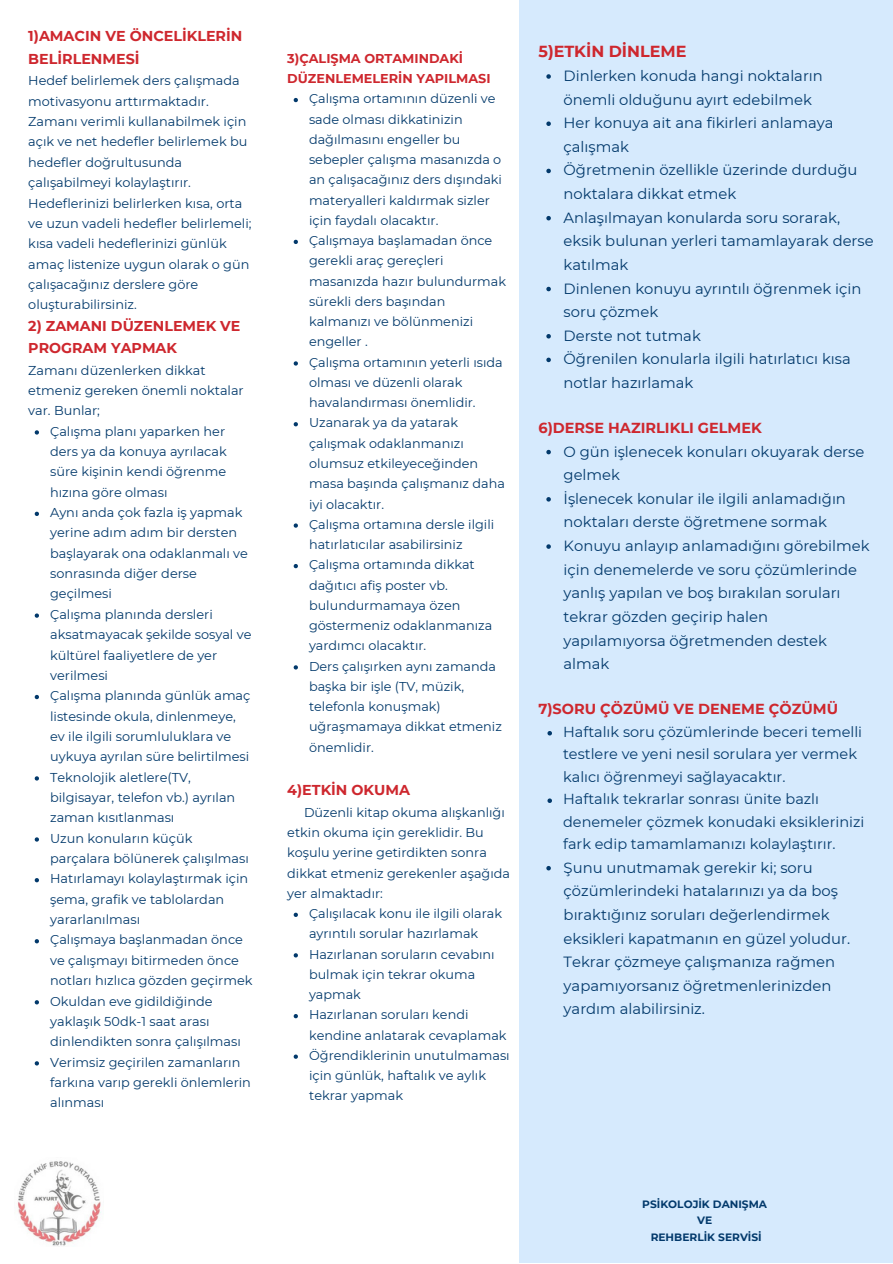
<style>
.page{position:relative;width:893px;height:1264px;background:#fff}
.page>*{position:absolute;margin:0;border:0;box-sizing:border-box;transform-origin:0 0}
.t1{font:700 15.9px "Montserrat";color:#ce272e}
.t2{font:14.85px/23.5px "Montserrat";color:#02396b}
.t3{font:14.7px/23.5px "Montserrat";color:#02396b}
.t4{font:14.55px/22.5px "Montserrat";color:#02396b}
.t5{font:700 14.55px "Montserrat";color:#ce272e}
.t6{font:700 14.25px/22.5px "Montserrat";color:#ce272e}
.t7{font:12.9px/20.4px "Montserrat";color:#02396b}
.t8{font:12.75px/20.2px "Montserrat";color:#02396b}
.t9{font:700 12.75px/20.2px "Montserrat";color:#ce272e}
.t10{font:700 10.65px "Montserrat";color:#02396b}
</style>
<div class="page">
<div style="left:519px;top:0;width:373px;height:1262px;background:#d6eafd"></div>
<img style="left:17px;top:1161px;width:84px;height:85px">
<svg style="left:35px;top:430px;width:4px;height:4px"></svg>
<svg style="left:35px;top:511px;width:4px;height:5px"></svg>
<svg style="left:35px;top:613px;width:4px;height:4px"></svg>
<svg style="left:35px;top:695px;width:4px;height:4px"></svg>
<svg style="left:35px;top:776px;width:4px;height:4px"></svg>
<svg style="left:35px;top:837px;width:4px;height:4px"></svg>
<svg style="left:35px;top:878px;width:4px;height:4px"></svg>
<svg style="left:35px;top:939px;width:4px;height:4px"></svg>
<svg style="left:35px;top:1000px;width:4px;height:4px"></svg>
<svg style="left:35px;top:1061px;width:4px;height:4px"></svg>
<svg style="left:293px;top:98px;width:5px;height:4px"></svg>
<svg style="left:293px;top:240px;width:5px;height:4px"></svg>
<svg style="left:293px;top:361px;width:5px;height:4px"></svg>
<svg style="left:293px;top:422px;width:5px;height:4px"></svg>
<svg style="left:293px;top:523px;width:5px;height:4px"></svg>
<svg style="left:293px;top:564px;width:5px;height:4px"></svg>
<svg style="left:293px;top:665px;width:5px;height:4px"></svg>
<svg style="left:293px;top:912px;width:5px;height:5px"></svg>
<svg style="left:293px;top:953px;width:5px;height:4px"></svg>
<svg style="left:293px;top:1014px;width:5px;height:4px"></svg>
<svg style="left:293px;top:1054px;width:5px;height:4px"></svg>
<svg style="left:546px;top:74px;width:5px;height:5px"></svg>
<svg style="left:546px;top:121px;width:5px;height:5px"></svg>
<svg style="left:546px;top:169px;width:5px;height:4px"></svg>
<svg style="left:546px;top:216px;width:5px;height:4px"></svg>
<svg style="left:546px;top:287px;width:5px;height:4px"></svg>
<svg style="left:546px;top:334px;width:5px;height:4px"></svg>
<svg style="left:546px;top:357px;width:5px;height:5px"></svg>
<svg style="left:546px;top:450px;width:5px;height:4px"></svg>
<svg style="left:546px;top:497px;width:5px;height:4px"></svg>
<svg style="left:546px;top:544px;width:5px;height:5px"></svg>
<svg style="left:547px;top:731px;width:5px;height:4px"></svg>
<svg style="left:547px;top:798px;width:5px;height:5px"></svg>
<svg style="left:546px;top:866px;width:5px;height:4px"></svg>
<p class="t6" style="left:28px;top:25px;width:216px">1)AMACIN VE ÖNCELİKLERİN<br>BELİRLENMESİ</p>
<p class="t7" style="left:28px;top:71px;width:225px">Hedef beli rlemek ders çalışmada motivasyonu arttırmaktadır.<br>Zamanı verimli kullanabilmek için açık ve net hedefler beli rlemek bu hedefler doğrultusunda<br>çalışabi lmeyi kolaylaştırır.<br>Hedefleri nizi beli rlerken kısa, orta ve uzun vadeli hedefler beli rlemeli; kısa vadeli hedefleri nizi günlük amaç listenize uygun olarak o gün çalışacağınız derslere göre oluşturabi li rsi niz.</p>
<p class="t6" style="left:28px;top:314px;width:214px">2) ZAMANI DÜZENLEMEK VE<br>PROGRAM YAPMAK</p>
<p class="t7" style="left:28px;top:360px;width:217px">Zamanı düzenlerken di kkat etmeniz gereken önemli noktalar var. Bunlar;</p>
<p class="t7" style="left:50px;top:421px;width:178px">Çalışma planı yaparken her ders ya da konuya ayrılacak süre kişi ni n kendi öğrenme hızına göre olması</p>
<p class="t7" style="left:50px;top:502px;width:199px">Aynı anda çok fazla iş yapmak yeri ne adım adım bi r dersten başlayarak ona odaklanmalı ve sonrasında diğer derse<br>geçi lmesi</p>
<p class="t7" style="left:50px;top:604px;width:203px">Çalışma planında dersleri aksatmayacak şeki lde sosyal ve kültürel faaliyetlere de yer<br>veri lmesi</p>
<p class="t7" style="left:50px;top:685px;width:202px">Çalışma planında günlük amaç listesi nde okula, di nlenmeye, ev ile ilgili sorumluluklara ve uykuya ayrılan süre beli rti lmesi</p>
<p class="t7" style="left:50px;top:766px;width:187px">Teknoloji k aletlere(TV,<br>bi lgisayar, telefon vb.) ayrılan zaman kısıtlanması</p>
<p class="t7" style="left:50px;top:827px;width:200px">Uzun konuların küçük parçalara bölünerek çalışılması</p>
<p class="t7" style="left:50px;top:868px;width:199px">Hatırlamayı kolaylaştırmak içi n şema, grafi k ve tablolardan yararlanılması</p>
<p class="t7" style="left:50px;top:929px;width:204px">Çalışmaya başlanmadan önce ve çalışmayı biti rmeden önce notları hızlıca gözden geçi rmek</p>
<p class="t7" style="left:50px;top:990px;width:192px">Okuldan eve gidi ldiği nde yaklaşık 50dk-1 saat arası<br>di nlendi kten sonra çalışılması</p>
<p class="t7" style="left:50px;top:1051px;width:202px">Veri msiz geçi ri len zamanların farkına varıp gerekli önlemleri n alınması</p>
<p class="t9" style="left:287px;top:48px;width:205px">3)ÇALIŞMA ORTAMINDAKİ<br>DÜZENLEMELERİN YAPILMASI</p>
<p class="t8" style="left:309px;top:89px;width:194px">Çalışma ortamının düzenli ve sade olması di kkati nizi n dağılmasını engeller bu sebepler çalışma masanızda o an çalışacağınız ders dışındaki materyalleri kaldırmak sizler içi n faydalı olacaktır.</p>
<p class="t8" style="left:309px;top:230px;width:198px">Çalışmaya başlamadan önce gerekli araç gereçleri masanızda hazır bulundurmak sürekli ders başından kalmanızı ve bölünmenizi engeller .</p>
<p class="t8" style="left:309px;top:352px;width:195px">Çalışma ortamının yeterli ısıda olması ve düzenli olarak havalandırması önemlidi r.</p>
<p class="t8" style="left:309px;top:413px;width:197px">Uzanarak ya da yatarak çalışmak odaklanmanızı olumsuz etki leyeceği nden masa başında çalışmanız daha iyi olacaktır.</p>
<p class="t8" style="left:309px;top:514px;width:184px">Çalışma ortamına dersle i lgi li hatırlatıcılar asabi li rsi niz</p>
<p class="t8" style="left:309px;top:554px;width:185px">Çalışma ortamında di kkat dağıtıcı afiş poster vb. bulundurmamaya özen göstermeniz odaklanmanıza yardımcı olacaktır.</p>
<p class="t8" style="left:309px;top:656px;width:194px">Ders çalışırken aynı zamanda başka bi r işle (TV, müzi k, telefonla konuşmak) uğraşmamaya di kkat etmeniz önemlidi r.</p>
<p class="t6" style="left:287px;top:779px;width:124px">4)ETKİN OKUMA</p>
<p class="t8" style="left:287px;top:802px;width:224px;text-indent:17px">Düzenli kitap okuma alışkanlığı etki n okuma içi n gereklidi r. Bu koşulu yeri ne geti rdi kten sonra<br>di kkat etmeniz gerekenler aşağıda yer almaktadır:</p>
<p class="t8" style="left:309px;top:903px;width:195px">Çalışılacak konu ile ilgili olarak ayrıntılı sorular hazırlamak</p>
<p class="t8" style="left:309px;top:943px;width:187px">Hazırlanan soruların cevabını bulmak içi n tekrar okuma yapmak</p>
<p class="t8" style="left:309px;top:1004px;width:199px">Hazırlanan soruları kendi<br>kendi ne anlatarak cevaplamak</p>
<p class="t7" style="left:309px;top:1045px;width:202px">Öğrendi kleri ni n unutulmaması için günlük, haftalık ve aylık tekrar yapmak</p>
<p class="t1" style="left:538px;top:42px;width:149px">5)ETKİN DİNLEME</p>
<p class="t3" style="left:563px;top:64px;width:261px">Di nlerken konuda hangi noktaların önemli olduğunu ayırt edebi lmek</p>
<p class="t3" style="left:563px;top:111px;width:271px">Her konuya ait ana fi ki rleri anlamaya çalışmak</p>
<p class="t3" style="left:563px;top:158px;width:295px">Öğretmeni n özelli kle üzeri nde durduğu noktalara di kkat etmek</p>
<p class="t3" style="left:563px;top:206px;width:311px">Anlaşılmayan konularda soru sorarak,<br>eksi k bulunan yerleri tamamlayarak derse katılmak</p>
<p class="t3" style="left:563px;top:276px;width:299px">Di nlenen konuyu ayrıntılı öğrenmek içi n soru çözmek</p>
<p class="t3" style="left:563px;top:324px;width:139px">Derste not tutmak</p>
<p class="t3" style="left:563px;top:347px;width:289px">Öğreni len konularla i lgi li hatırlatıcı kısa notlar hazırlamak</p>
<p class="t5" style="left:538px;top:419px;width:225px">6)DERSE HAZIRLIKLI GELMEK</p>
<p class="t3" style="left:563px;top:439px;width:302px">O gün işlenecek konuları okuyarak derse gelmek</p>
<p class="t3" style="left:563px;top:487px;width:284px">İşlenecek konular ile ilgili anlamadığın noktaları derste öğretmene sormak</p>
<p class="t3" style="left:563px;top:534px;width:307px">Konuyu anlayıp anlamadığını görebi lmek içi n denemelerde ve soru çözümleri nde yanlış yapılan ve boş bırakılan soruları tekrar gözden geçi ri p halen yapılamıyorsa öğretmenden destek almak</p>
<p class="t5" style="left:538px;top:700px;width:301px">7)SORU ÇÖZÜMÜ VE DENEME ÇÖZÜMÜ</p>
<p class="t4" style="left:563px;top:720px;width:298px">Haftalık soru çözümleri nde beceri temelli testlere ve yeni nesi l sorulara yer vermek kalıcı öğrenmeyi sağlayacaktır.</p>
<p class="t4" style="left:563px;top:787px;width:300px">Haftalık tekrarlar sonrası ünite bazlı denemeler çözmek konudaki eksi kleri nizi fark edi p tamamlamanızı kolaylaştırır.</p>
<p class="t2" style="left:563px;top:855px;width:288px">Şunu unutmamak gereki r ki; soru çözümleri ndeki hatalarınızı ya da boş bıraktığınız soruları değerlendi rmek eksi kleri kapatmanın en güzel yoludur.<br>Tekrar çözmeye çalışmanıza rağmen yapamıyorsanız öğretmenleri nizden yardım alabilirsiniz.</p>
<p class="t10" style="left:642px;top:1197px;width:126px">PSİKOLOJİK DANIŞMA</p>
<p class="t10" style="left:697px;top:1214px;width:17px">VE</p>
<p class="t10" style="left:650px;top:1230px;width:113px">REHBERLİK SERVİSİ</p>
</div>
